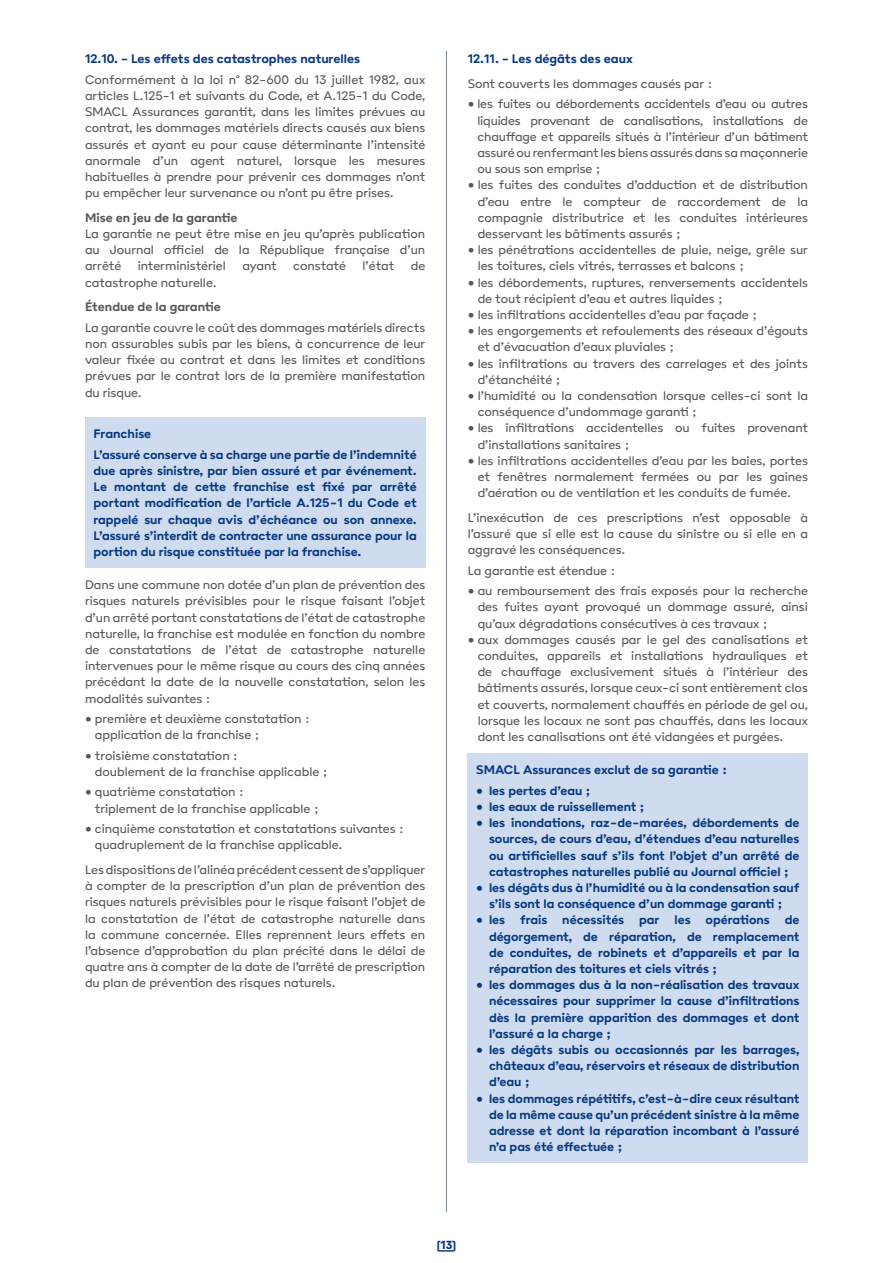
<style>
.page{position:relative;width:893px;height:1263px;background:#fff}
.page>*{position:absolute;margin:0;border:0;box-sizing:border-box;transform-origin:0 0}
.t1{font:13.5px/16.2px "Poligon";color:#57585a;text-align:justify}
.t2{font:700 13.5px/16.2px "Poligon";color:#083981;text-align:justify}
.t3{font:700 13.5px "Poligon";color:#57585a}
.t4{font:12px "Poligon Black Link";color:#083981}
</style>
<div class="page">
<hr style="left:446px;top:51px;width:1px;height:1161px;background:#76858e">
<div style="left:85px;top:418px;width:340px;height:32px;background:#cfdcef"></div>
<div style="left:85px;top:438px;width:340px;height:130px;background:#cfdcef"></div>
<div style="left:468px;top:753px;width:340px;height:33px;background:#cfdcef"></div>
<div style="left:468px;top:774px;width:340px;height:32px;background:#cfdcef"></div>
<div style="left:468px;top:806px;width:340px;height:81px;background:#cfdcef"></div>
<div style="left:468px;top:871px;width:340px;height:49px;background:#cfdcef"></div>
<div style="left:468px;top:904px;width:340px;height:81px;background:#cfdcef"></div>
<div style="left:468px;top:968px;width:340px;height:81px;background:#cfdcef"></div>
<div style="left:468px;top:1033px;width:340px;height:65px;background:#cfdcef"></div>
<div style="left:468px;top:1082px;width:340px;height:81px;background:#cfdcef"></div>
<p class="t2" style="left:85px;top:50px;width:277px">12.10. - Les effets des catastrophes naturelles</p>
<p class="t1" style="left:85px;top:71px;width:342px">Conformément à la loi n° 82-600 du 13 juillet 1982, aux articles L.125-1 et suivants du Code, et A.125-1 du Code, SMACL Assurances garantit, dans les limites prévues au contrat, les dommages matériels directs causés aux biens assurés et ayant eu pour cause déterminante l’intensité anormale d’un agent naturel, lorsque les mesures habituelles à prendre pour prévenir ces dommages n’ont pu empêcher leur survenance ou n’ont pu être prises.</p>
<p class="t3" style="left:85px;top:209px;width:154px">Mise en jeu de la garantie</p>
<p class="t1" style="left:85px;top:225px;width:342px">La garantie ne peut être mise en jeu qu’après publication au Journal officiel de la République française d’un arrêté interministériel ayant constaté l’état de catastrophe naturelle.</p>
<p class="t3" style="left:85px;top:298px;width:137px">Étendue de la garantie</p>
<p class="t1" style="left:85px;top:319px;width:342px">La garantie couvre le coût des dommages matériels directs non assurables subis par les biens, à concurrence de leur valeur fixée au contrat et dans les limites et conditions prévues par le contrat lors de la première manifestation du risque.</p>
<p class="t2" style="left:94px;top:423px;width:325px;line-height:20.4px">Franchise<br>L’assuré conserve à sa charge une partie de l’indemnité</p>
<p class="t2" style="left:94px;top:462px;width:325px">due après sinistre, par bien assuré et par événement.<br>Le montant de cette franchise est fixé par arrêté portant modification de l’article A.125-1 du Code et rappelé sur chaque avis d’échéance ou son annexe.<br>L’assuré s’interdit de contracter une assurance pour la portion du risque constituée par la franchise.</p>
<p class="t1" style="left:85px;top:576px;width:342px">Dans une commune non dotée d’un plan de prévention des risques naturels prévisibles pour le risque faisant l’objet d’un arrêté portant constatations de l’état de catastrophe naturelle, la franchise est modulée en fonction du nombre de constatations de l’état de catastrophe naturelle intervenues pour le même risque au cours des cinq années précédant la date de la nouvelle constatation, selon les modalités suivantes :</p>
<p class="t1" style="left:95px;top:710px;width:217px;text-indent:-10px">• première et deuxième constatation : application de la franchise ;</p>
<p class="t1" style="left:95px;top:747px;width:234px;text-indent:-10px">• troisième constatation :<br>doublement de la franchise applicable ;</p>
<p class="t1" style="left:95px;top:784px;width:226px;text-indent:-10px">• quatrième constatation :<br>triplement de la franchise applicable ;</p>
<p class="t1" style="left:95px;top:820px;width:311px;text-indent:-10px">• cinquième constatation et constatations suivantes : quadruplement de la franchise applicable.</p>
<p class="t1" style="left:85px;top:861px;width:342px">Les dispositions de l’alinéa précédent cessent de s’appliquer à compter de la prescription d’un plan de prévention des risques naturels prévisibles pour le risque faisant l’objet de la constatation de l’état de catastrophe naturelle dans la commune concernée. Elles reprennent leurs effets en l’absence d’approbation du plan précité dans le délai de quatre ans à compter de la date de l’arrêté de prescription du plan de prévention des risques naturels.</p>
<p class="t2" style="left:468px;top:50px;width:166px">12.11. - Les dégâts des eaux</p>
<p class="t1" style="left:468px;top:75px;width:246px">Sont couverts les dommages causés par :</p>
<p class="t1" style="left:477px;top:96px;width:332px;text-indent:-10px">• les fuites ou débordements accidentels d’eau ou autres liquides provenant de canalisations, installations de chauffage et appareils situés à l’intérieur d’un bâtiment assuré ou renfermant les biens assurés dans sa maçonnerie ou sous son emprise ;</p>
<p class="t1" style="left:478px;top:177px;width:332px;text-indent:-10px">• les fuites des conduites d’adduction et de distribution d’eau entre le compteur de raccordement de la compagnie distributrice et les conduites intérieures desservant les bâtiments assurés ;</p>
<p class="t1" style="left:478px;top:242px;width:332px;text-indent:-10px">• les pénétrations accidentelles de pluie, neige, grêle sur les toitures, ciels vitrés, terrasses et balcons ;</p>
<p class="t1" style="left:478px;top:274px;width:332px;text-indent:-10px">• les débordements, ruptures, renversements accidentels de tout récipient d’eau et autres liquides ;</p>
<p class="t1" style="left:468px;top:306px;width:291px">• les infiltrations accidentelles d’eau par façade ;</p>
<p class="t1" style="left:478px;top:323px;width:332px;text-indent:-10px">• les engorgements et refoulements des réseaux d’égouts et d’évacuation d’eaux pluviales ;</p>
<p class="t1" style="left:478px;top:355px;width:332px;text-indent:-10px">• les infiltrations au travers des carrelages et des joints d’étanchéité ;</p>
<p class="t1" style="left:478px;top:387px;width:332px;text-indent:-10px">• l’humidité ou la condensation lorsque celles-ci sont la conséquence d’undommage garanti ;</p>
<p class="t1" style="left:478px;top:420px;width:332px;text-indent:-10px">• les infiltrations accidentelles ou fuites provenant d’installations sanitaires ;</p>
<p class="t1" style="left:478px;top:452px;width:332px;text-indent:-10px">• les infiltrations accidentelles d’eau par les baies, portes et fenêtres normalement fermées ou par les gaines d’aération ou de ventilation et les conduits de fumée.</p>
<p class="t1" style="left:468px;top:509px;width:342px">L’inexécution de ces prescriptions n’est opposable à l’assuré que si elle est la cause du sinistre ou si elle en a aggravé les conséquences.</p>
<p class="t1" style="left:468px;top:562px;width:149px">La garantie est étendue :</p>
<p class="t1" style="left:478px;top:583px;width:332px;text-indent:-10px">• au remboursement des frais exposés pour la recherche des fuites ayant provoqué un dommage assuré, ainsi qu’aux dégradations consécutives à ces travaux ;</p>
<p class="t1" style="left:478px;top:631px;width:332px;text-indent:-10px">• aux dommages causés par le gel des canalisations et conduites, appareils et installations hydrauliques et de chauffage exclusivement situés à l’intérieur des bâtiments assurés, lorsque ceux-ci sont entièrement clos et couverts, normalement chauffés en période de gel ou, lorsque les locaux ne sont pas chauffés, dans les locaux dont les canalisations ont été vidangées et purgées.</p>
<p class="t2" style="left:476px;top:761px;width:252px">SMACL Assurances exclut de sa garantie :</p>
<p class="t2" style="left:476px;top:782px;width:116px">• les pertes d’eau ;</p>
<p class="t2" style="left:476px;top:798px;width:170px">• les eaux de ruissellement ;</p>
<p class="t2" style="left:489px;top:814px;width:312px;text-indent:-13px">• les inondations, raz-de-marées, débordements de sources, de cours d’eau, d’étendues d’eau naturelles ou artificielles sauf s’ils font l’objet d’un arrêté de catastrophes naturelles publié au Journal officiel ;</p>
<p class="t2" style="left:476px;top:879px;width:325px;text-align:center">• les dégâts dus à l’humidité ou à la condensation sauf s’ils sont la conséquence d’un dommage garanti ;</p>
<p class="t2" style="left:489px;top:911px;width:312px;text-indent:-13px">• les frais nécessités par les opérations de dégorgement, de réparation, de remplacement de conduites, de robinets et d’appareils et par la réparation des toitures et ciels vitrés ;</p>
<p class="t2" style="left:489px;top:976px;width:312px;text-indent:-13px">• les dommages dus à la non-réalisation des travaux nécessaires pour supprimer la cause d’infiltrations dès la première apparition des dommages et dont l’assuré a la charge ;</p>
<p class="t2" style="left:489px;top:1041px;width:312px;text-indent:-13px">• les dégâts subis ou occasionnés par les barrages, châteaux d’eau, réservoirs et réseaux de distribution d’eau ;</p>
<p class="t2" style="left:489px;top:1090px;width:312px;text-indent:-13px">• les dommages répétitifs, c’est-à-dire ceux résultant de la même cause qu’un précédent sinistre à la même adresse et dont la réparation incombant à l’assuré n’a pas été effectuée ;</p>
<p class="t4" style="left:437px;top:1237px;width:20px">13</p>
</div>
